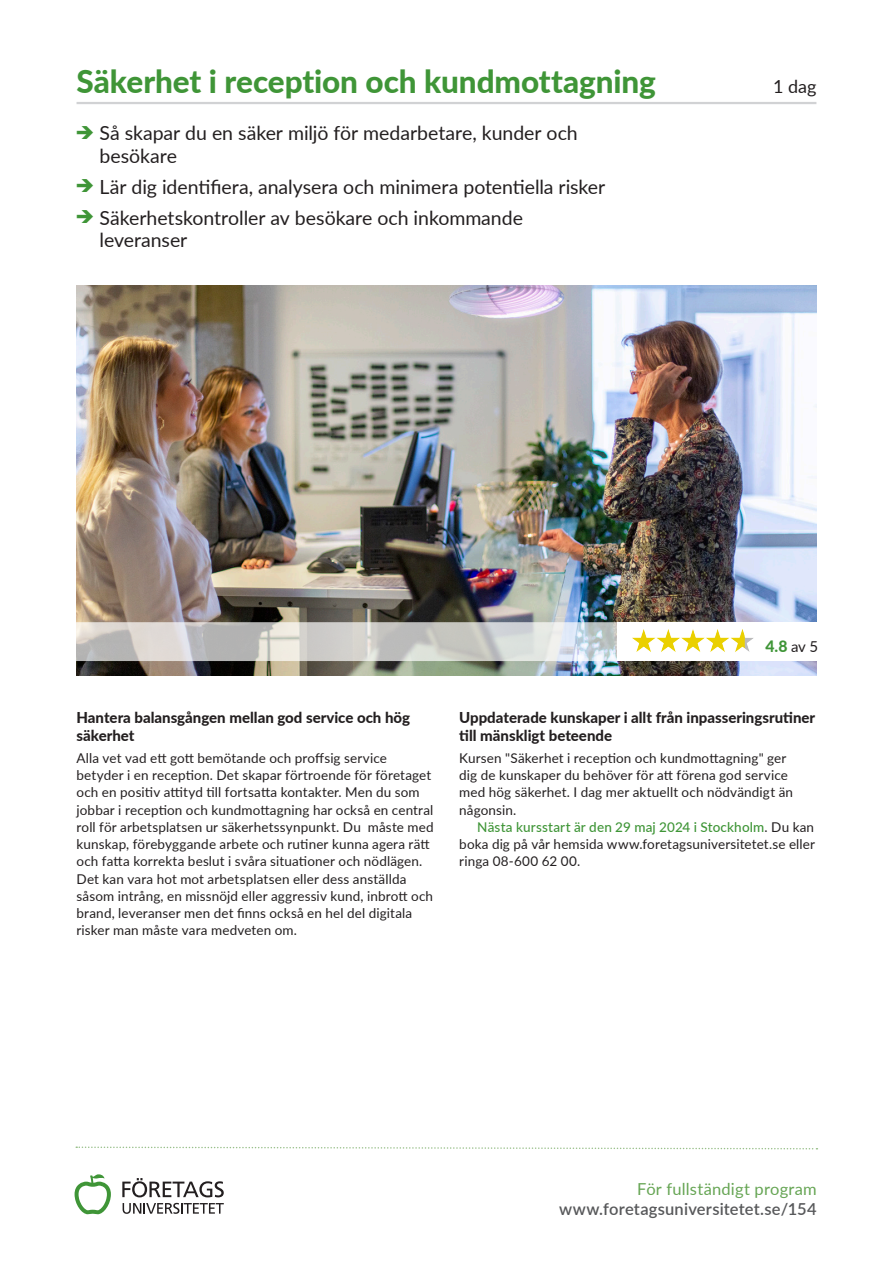
<style>
.page{position:relative;width:893px;height:1263px;background:#fff}
.page>*{position:absolute;margin:0;border:0;box-sizing:border-box;transform-origin:0 0}
.Puff-brodtext-rubrik{font:800 31.5px "Lato";letter-spacing:-.005em;color:#3f9537}
.t1{font:19.5px/22.5px "Lato";letter-spacing:-.005em;color:#231f20}
.Puff-brodtext-rubrik-2{font:18px "Lato";color:#231f20}
.www{font:600 16.5px "Lato";letter-spacing:.01em;color:#57585a}
.www-2{font:16.5px "Lato";letter-spacing:.01em;color:#66a554}
.siffror-betyg{font:800 15.75px "Lato";color:#3f9537}
.Saljtext-mellanrubrik{font:800 15px/18px "Lato";color:#231f20}
.Saljtext-brodtext{font:13.5px/17.2px "Lato";letter-spacing:.01em;color:#231f20}
.s1{font-weight:400;font-size:15px;color:#231f20}
.s2{font-weight:500;color:#3f9537}
</style>
<div class="page">
<svg style="left:75px;top:1174px;width:36px;height:40px"></svg>
<svg style="left:123px;top:1203px;width:101px;height:11px"></svg>
<svg style="left:122px;top:1178px;width:102px;height:19px"></svg>
<img style="left:77px;top:286px;width:739px;height:389px">
<hr style="left:77px;top:102px;width:739px;height:2px;background:#d1d2d4">
<svg style="left:76px;top:1146px;width:741px;height:4px"></svg>
<div style="left:617px;top:622px;width:213px;height:39px;background:#fff"></div>
<img style="left:632px;top:629px;width:122px;height:23px">
<svg style="left:76px;top:622px;width:541px;height:39px;background:#cdcdcb"></svg>
<p class="Puff-brodtext-rubrik" style="left:77px;top:59px;width:581px">Säkerhet i reception och kundmottagning</p>
<p class="Puff-brodtext-rubrik-2" style="left:773px;top:74px;width:45px">1 dag</p>
<p class="t1" style="left:99px;top:121px;width:480px">Så skapar du en säker miljö för medarbetare, kunder och besökare</p>
<p class="t1" style="left:99px;top:175px;width:507px">Lär dig identifiera, analysera och minimera potentiella risker</p>
<p class="t1" style="left:99px;top:206px;width:425px">Säkerhetskontroller av besökare och inkommande leveranser</p>
<p class="Saljtext-mellanrubrik" style="left:77px;top:708px;width:335px">Hantera balansgången mellan god service och hög säkerhet</p>
<p class="Saljtext-brodtext" style="left:77px;top:749px;width:359px">Alla vet vad ett gott bemötande och proffsig service betyder i en reception. Det skapar förtroende för företaget och en positiv attityd till fortsatta kontakter. Men du som jobbar i reception och kundmottagning har också en central roll för arbetsplatsen ur säkerhetssynpunkt. Du måste med kunskap, förebyggande arbete och rutiner kunna agera rätt och fatta korrekta beslut i svåra situationer och nödlägen.<br>Det kan vara hot mot arbetsplatsen eller dess anställda såsom intrång, en missnöjd eller aggressiv kund, inbrott och brand, leveranser men det finns också en hel del digitala risker man måste vara medveten om.</p>
<p class="siffror-betyg" style="left:765px;top:635px;width:54px">4.8 <span class="s1">av 5</span></p>
<p class="Saljtext-mellanrubrik" style="left:459px;top:708px;width:357px">Uppdaterade kunskaper i allt från inpasseringsrutiner till mänskligt beteende</p>
<p class="Saljtext-brodtext" style="left:459px;top:749px;width:335px">Kursen "Säkerhet i reception och kundmottagning" ger dig de kunskaper du behöver för att förena god service med hög säkerhet. I dag mer aktuellt och nödvändigt än någonsin.</p>
<p class="Saljtext-brodtext" style="left:459px;top:818px;width:357px;text-align:justify;text-indent:18px"><span class="s2">Nästa kursstart är den 29 maj 2024 i Stockholm</span>. Du kan boka dig på vår hemsida www.foretagsuniversitetet.se eller ringa 08-600 62 00.</p>
<p class="www-2" style="left:637px;top:1177px;width:181px">För fullständigt program</p>
<p class="www" style="left:559px;top:1197px;width:259px">www.foretagsuniversitetet.se/154</p>
</div>
